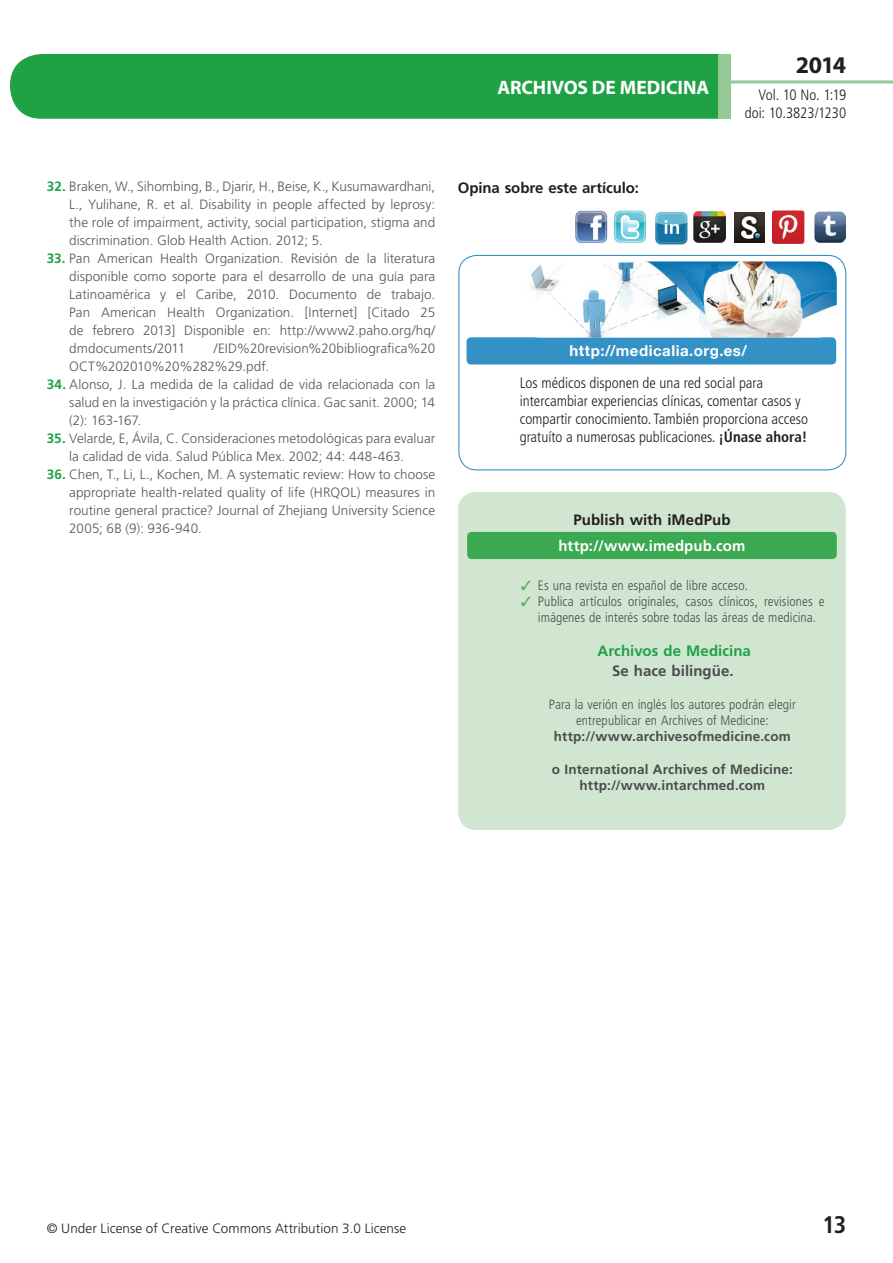
<style>
.page{position:relative;width:893px;height:1263px;background:#fff}
.page>*{position:absolute;margin:0;border:0;box-sizing:border-box;transform-origin:0 0}
.t1{font:700 24px "Myriad Pro";color:#231f20}
.t2{font:700 condensed 24px "Frutiger LT Std";color:#231f20}
.t3{font:700 19.5px "Myriad Pro";letter-spacing:-.005em;color:#fff}
.t4{font:300 condensed 15px/18px "Frutiger";color:#231f20}
.t5{font:700 15px "Frutiger LT Std";color:#231f20}
.t6{font:300 condensed 15px/18px "Frutiger LT Std";color:#231f20;text-align:right}
.t7{font:700 15px "Helvetica Neue";letter-spacing:.035em;color:#fff}
.t8{font:700 15px "Frutiger LT Std";letter-spacing:.005em;color:#fff}
.t9{font:700 15px "Frutiger LT Std";letter-spacing:.005em;color:#1fa245}
.t10{font:700 15px "Frutiger LT Std";letter-spacing:.005em;color:#4b4c4d}
.t11{font:300 13.5px/18px "Frutiger LT Std";letter-spacing:.005em;color:#57585a;text-align:justify}
.t12{font:300 condensed 13.5px/16.2px "Frutiger LT Std";letter-spacing:.005em;color:#4b4c4d}
.t13{font:700 13.5px/16.2px "Frutiger LT Std";letter-spacing:.01em;color:#4b4c4d;text-align:center}
.t14{font:300 13.5px "Frutiger LT Std";letter-spacing:.005em;color:#231f20}
.s1{font-weight:700;color:#1fa245}
.s2{font-weight:700}
.s3{color:#4aac58}
</style>
<div class="page">
<div style="left:10px;top:54px;width:775px;height:65px;background:#1fa245;border-radius:32px"></div>
<div style="left:732px;top:0;width:161px;height:157px;background:#fff"></div>
<hr style="left:730px;top:80px;width:163px;height:3px;background:#94c895">
<div style="left:718px;top:54px;width:13px;height:65px;background:#94c895"></div>
<div style="left:458px;top:255px;width:388px;height:215px;border:1px solid #2586c0;border-radius:18px"></div>
<div style="left:466px;top:337px;width:370px;height:27px;background:#3491c6;border-radius:4px"></div>
<img style="left:522px;top:261px;width:315px;height:77px">
<div style="left:458px;top:492px;width:388px;height:338px;background:#d1e6d0;border-radius:18px"></div>
<div style="left:467px;top:532px;width:370px;height:27px;background:#3aa951;border-radius:4px"></div>
<img style="left:575px;top:210px;width:33px;height:33px">
<img style="left:614px;top:210px;width:32px;height:33px">
<img style="left:655px;top:211px;width:33px;height:34px">
<img style="left:693px;top:211px;width:32px;height:32px">
<img style="left:735px;top:213px;width:30px;height:30px">
<img style="left:772px;top:211px;width:33px;height:32px">
<img style="left:814px;top:211px;width:31px;height:32px">
<h2 class="t3" style="left:497px;top:74px;width:213px">ARCHIVOS DE MEDICINA</h2>
<h1 class="t1" style="left:796px;top:49px;width:52px">2014</h1>
<p class="t6" style="left:745px;top:86px;width:103px">Vol. 10 No. 1:19 doi: 10.3823/1230</p>
<p class="t11" style="left:69px;top:178px;width:367px;text-indent:-22px"><span class="s1">32.</span> Braken, W., Sihombing, B., Djarir, H., Beise, K., Kusumawardhani, L., Yulihane, R. et al. Disability in people affected by leprosy: the role of impairment, activity, social participation, stigma and discrimination. Glob Health Action. 2012; 5.</p>
<p class="t11" style="left:69px;top:250px;width:367px;text-indent:-23px"><span class="s1">33.</span> Pan American Health Organization. Revisión de la literatura disponible como soporte para el desarrollo de una guía para Latinoamérica y el Caribe, 2010. Documento de trabajo.<br>Pan American Health Organization. [Internet] [Citado 25 de febrero 2013] Disponible en: http://www2.paho.org/hq/ dmdocuments/2011</p>
<p class="t11" style="left:69px;top:340px;width:367px;text-indent:145px">/EID%20revision%20bibliografica%20<br>OCT%202010%20%282%29.pdf.</p>
<p class="t11" style="left:69px;top:376px;width:368px;text-indent:-22px"><span class="s1">34.</span> Alonso, J. La medida de la calidad de vida relacionada con la salud en la investigación y la práctica clínica. Gac sanit. 2000; 14 (2): 163-167.</p>
<p class="t11" style="left:69px;top:430px;width:367px;text-indent:-22px"><span class="s1">35.</span> Velarde, E, Ávila, C. Consideraciones metodológicas para evaluar la calidad de vida. Salud Pública Mex. 2002; 44: 448-463.</p>
<p class="t11" style="left:69px;top:466px;width:367px;text-indent:-23px"><span class="s1">36.</span> Chen, T., Li, L., Kochen, M. A systematic review: How to choose appropriate health-related quality of life (HRQOL) measures in routine general practice? Journal of Zhejiang University Science 2005; 6B (9): 936-940.</p>
<p class="t5" style="left:458px;top:179px;width:183px">Opina sobre este artículo:</p>
<p class="t7" style="left:569px;top:339px;width:179px">http://medicalia.org.es/</p>
<p class="t4" style="left:520px;top:374px;width:290px">Los médicos disponen de una red social para intercambiar experiencias clínicas, comentar casos y compartir conocimiento. También proporciona acceso gratuíto a numerosas publicaciones. <span class="s2">¡Únase ahora!</span></p>
<p class="t5" style="left:573px;top:511px;width:159px">Publish with iMedPub</p>
<p class="t8" style="left:558px;top:537px;width:189px">http://www.imedpub.com</p>
<p class="t12" style="left:521px;top:577px;width:228px"><span class="s3">✓</span> Es una revista en español de libre acceso.</p>
<p class="t12" style="left:538px;top:594px;width:288px;text-indent:-17px"><span class="s3">✓</span> Publica artículos originales, casos clínicos, revisiones e imágenes de interés sobre todas las áreas de medicina.</p>
<p class="t9" style="left:597px;top:642px;width:155px">Archivos de Medicina</p>
<p class="t10" style="left:612px;top:662px;width:123px">Se hace bilingüe.</p>
<p class="t12" style="left:549px;top:696px;width:248px;text-align:center">Para la verión en inglés los autores podrán elegir entre publicar en Archives of Medicine:</p>
<p class="t13" style="left:554px;top:728px;width:238px">http://www.archivesofmedicine.com</p>
<p class="t13" style="left:552px;top:761px;width:242px">o International Archives of Medicine: http://www.intarchmed.com</p>
<p class="t14" style="left:47px;top:1220px;width:361px">© Under License of Creative Commons Attribution 3.0 License</p>
<h1 class="t2" style="left:822px;top:1210px;width:25px">13</h1>
</div>
